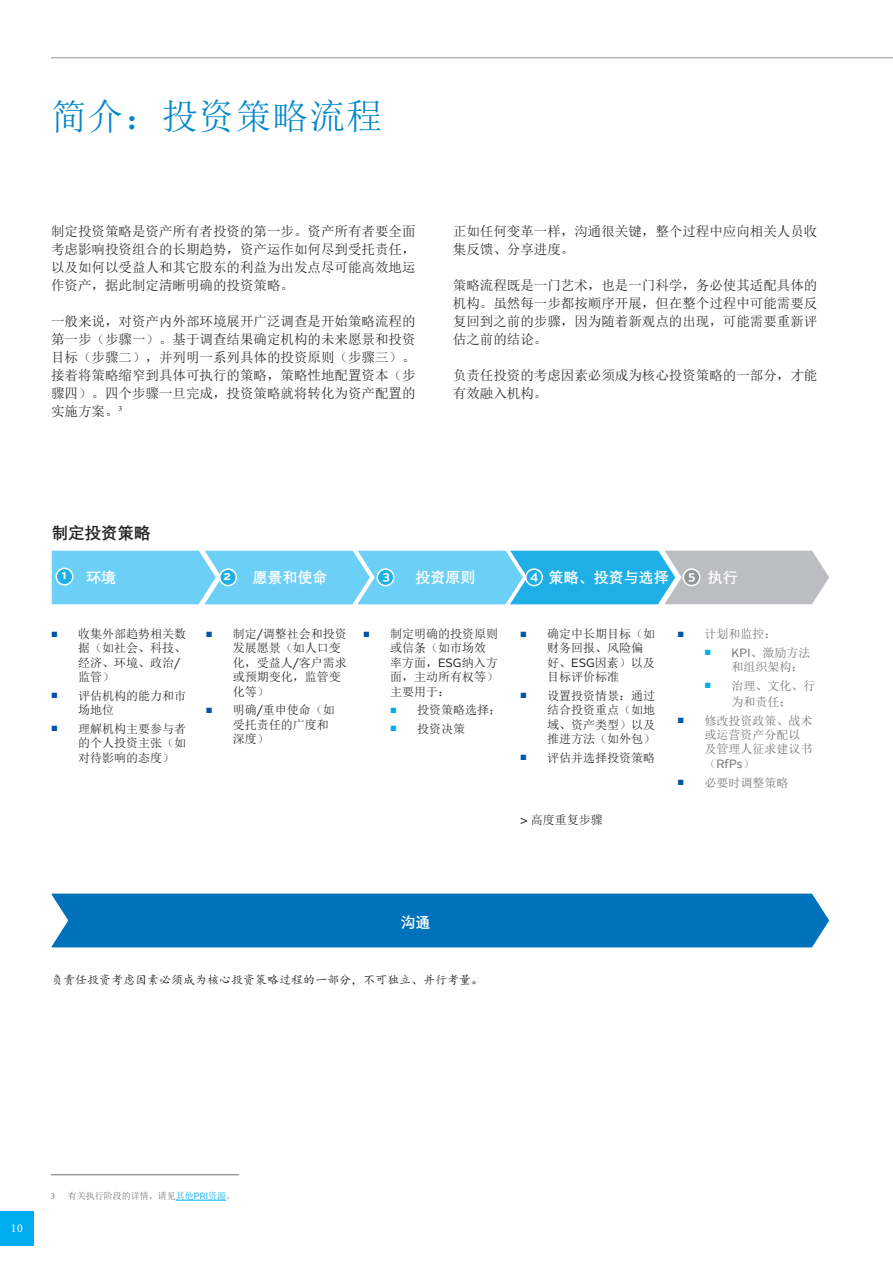
<style>
.page{position:relative;width:893px;height:1263px;background:#fff}
.page>*{position:absolute;margin:0;border:0;box-sizing:border-box;transform-origin:0 0}
._1_Title{font:36px "Sim Sun";letter-spacing:.025em;color:#0087cd}
._2_Body{font:700 16.5px "Deng Xian";color:#231f20}
.t1{font:700 15px "Deng Xian";color:#fff}
._2_Body-2{font:13.5px/18px "Sim Sun";color:#231f20;text-align:justify}
._2_Body-3{font:12px/14.4px "Sim Sun";color:#231f20}
.t2{font:12px/14.4px "Sim Sun";color:#6c6d70}
._2_Body-4{font:12px "Kai Ti";color:#231f20}
.t3{font:700 12px "Alright Sans";color:#fff}
.t4{font:12px "Minion Pro";color:#fff}
.Notes{font:9px "Sim Sun";color:#6c6d70}
.Notes-2{font:9px "Minion Pro";color:#6c6d70}
.s1{font-family:"Alright Sans";font-size:12px}
.s2{font-family:"Alright Sans";font-size:7.5px;color:#0154a6}
.s3{font-family:"Alright Sans"}
.s4{font-family:"Alright Sans";font-size:7.5px;color:#00aeef}
.s5{color:#00aeef}
.s6{font-family:"Alright Sans";color:#00aeef}
</style>
<div class="page">
<hr style="left:51px;top:57px;width:842px;height:1px;background:#939598">
<div style="left:0;top:1212px;width:34px;height:34px;background:#00aeef"></div>
<hr style="left:51px;top:1174px;width:188px;height:1px;background:#6c6d70">
<hr style="left:176px;top:1200px;width:50px;height:1px;background:#00aeef">
<svg style="left:52px;top:551px;width:777px;height:53px;background:#71c7e8"></svg>
<div style="left:52px;top:893px;width:777px;height:54px;background:#0072bc"></div>
<div style="left:56px;top:568px;width:17px;height:17px;background:#1dafe5;border-radius:50%"></div>
<div style="left:56px;top:568px;width:18px;height:18px;border:2px solid #fff;border-radius:50%"></div>
<div style="left:220px;top:569px;width:16px;height:17px;background:#1dafe5;border-radius:50%"></div>
<div style="left:219px;top:568px;width:18px;height:18px;border:2px solid #fff;border-radius:50%"></div>
<div style="left:377px;top:569px;width:17px;height:17px;background:#1dafe5;border-radius:50%"></div>
<div style="left:377px;top:568px;width:18px;height:18px;border:2px solid #fff;border-radius:50%"></div>
<div style="left:526px;top:569px;width:16px;height:17px;background:#1dafe5;border-radius:50%"></div>
<div style="left:525px;top:568px;width:18px;height:18px;border:2px solid #fff;border-radius:50%"></div>
<div style="left:683px;top:569px;width:17px;height:17px;background:#939598;border-radius:50%"></div>
<div style="left:683px;top:568px;width:18px;height:18px;border:2px solid #fff;border-radius:50%"></div>
<p class="_1_Title" style="left:51px;top:98px;width:333px">简介：投资策略流程</p>
<p class="_2_Body-2" style="left:51px;top:222px;width:366px">制定投资策略是资产所有者投资的第一步。资产所有者要全面考虑影响投资组合的长期趋势，资产运作如何尽到受托责任，以及如何以受益人和其它股东的利益为出发点尽可能高效地运作资产，据此制定清晰明确的投资策略。</p>
<p class="_2_Body-2" style="left:51px;top:312px;width:366px">一般来说，对资产内外部环境展开广泛调查是开始策略流程的第一步（步骤一）。基于调查结果确定机构的未来愿景和投资目标（步骤二），并列明一系列具体的投资原则（步骤三）。接着将策略缩窄到具体可执行的策略，策略性地配置资本（步骤四）。四个步骤一旦完成，投资策略就将转化为资产配置的实施方案。<sup>3</sup></p>
<p class="_2_Body-2" style="left:453px;top:222px;width:366px">正如任何变革一样，沟通很关键，整个过程中应向相关人员收集反馈、分享进度。</p>
<p class="_2_Body-2" style="left:453px;top:276px;width:366px">策略流程既是一门艺术，也是一门科学，务必使其适配具体的机构。虽然每一步都按顺序开展，但在整个过程中可能需要反复回到之前的步骤，因为随着新观点的出现，可能需要重新评估之前的结论。</p>
<p class="_2_Body-2" style="left:453px;top:366px;width:366px">负责任投资的考虑因素必须成为核心投资策略的一部分，才能有效融入机构。</p>
<p class="_2_Body" style="left:52px;top:522px;width:100px">制定投资策略</p>
<p class="t3" style="left:62px;top:566px;width:6px">1</p>
<p class="t1" style="left:86px;top:567px;width:31px">环境</p>
<p class="t3" style="left:224px;top:567px;width:9px">2</p>
<p class="t1" style="left:253px;top:567px;width:76px">愿景和使命</p>
<p class="t3" style="left:382px;top:567px;width:9px">3</p>
<p class="t1" style="left:415px;top:567px;width:61px">投资原则</p>
<p class="t1" style="left:530px;top:567px;width:140px"><span class="s1">4</span> 策略、投资与选择</p>
<p class="t1" style="left:688px;top:567px;width:51px"><span class="s1">5</span> 执行</p>
<p class="_2_Body-3" style="left:78px;top:626px;width:109px;text-indent:-27px"><span class="s2">■</span> 收集外部趋势相关数据（如社会、科技、经济、环境、政治<span class="s3">/</span>监管）</p>
<p class="_2_Body-3" style="left:78px;top:688px;width:109px;text-indent:-27px"><span class="s2">■</span> 评估机构的能力和市场地位</p>
<p class="_2_Body-3" style="left:78px;top:721px;width:109px;text-align:justify;text-indent:-27px"><span class="s2">■</span> 理解机构主要参与者的个人投资主张（如对待影响的态度）</p>
<p class="_2_Body-3" style="left:233px;top:626px;width:116px;text-indent:-27px"><span class="s2">■</span> 制定<span class="s3">/</span>调整社会和投资发展愿景（如人口变化，受益人<span class="s3">/</span>客户需求或预期变化，监管变化等）</p>
<p class="_2_Body-3" style="left:233px;top:703px;width:104px;text-indent:-27px"><span class="s2">■</span> 明确<span class="s3">/</span>重申使命（如受托责任的广度和深度）</p>
<p class="_2_Body-3" style="left:390px;top:626px;width:109px;text-indent:-27px"><span class="s2">■</span> 制定明确的投资原则或信条（如市场效率方面，<span class="s3">ESG</span>纳入方面，主动所有权等）主要用于：</p>
<p class="_2_Body-3" style="left:390px;top:703px;width:112px"><span class="s4">■</span> 投资策略选择；</p>
<p class="_2_Body-3" style="left:390px;top:721px;width:76px"><span class="s4">■</span> 投资决策</p>
<p class="_2_Body-3" style="left:547px;top:626px;width:109px;text-indent:-27px"><span class="s2">■</span> 确定中长期目标（如财务回报、风险偏好、<span class="s3">ESG</span>因素）以及目标评价标准</p>
<p class="_2_Body-3" style="left:547px;top:688px;width:109px;text-align:justify;text-indent:-27px"><span class="s2">■</span> 设置投资情景：通过结合投资重点（如地域、资产类型）以及推进方法（如外包）</p>
<p class="_2_Body-3" style="left:520px;top:750px;width:136px"><span class="s2">■</span> 评估并选择投资策略</p>
<p class="_2_Body-3" style="left:520px;top:812px;width:84px"><span class="s3">&gt;</span> 高度重复步骤</p>
<p class="t2" style="left:677px;top:626px;width:101px"><span class="s2">■</span> 计划和监控：</p>
<p class="t2" style="left:731px;top:645px;width:80px;text-indent:-27px"><span class="s4">■</span> <span class="s3">KPI</span>、激励方法和组织架构；</p>
<p class="t2" style="left:704px;top:677px;width:113px;line-height:16.2px;text-align:center"><span class="s4">■</span> 治理、文化、行为和责任；</p>
<p class="t2" style="left:704px;top:713px;width:110px;text-indent:-27px"><span class="s2">■</span> 修改投资政策、战术或运营资产分配以及管理人征求建议书（<span class="s3">RfPs</span>）</p>
<p class="t2" style="left:677px;top:775px;width:113px"><span class="s2">■</span> 必要时调整策略</p>
<p class="t1" style="left:400px;top:912px;width:31px">沟通</p>
<p class="_2_Body-4" style="left:51px;top:974px;width:433px">负责任投资考虑因素必须成为核心投资策略过程的一部分，不可独立、并行考量。</p>
<p class="t4" style="left:11px;top:1220px;width:14px">10</p>
<p class="Notes-2" style="left:51px;top:1190px;width:6px">3</p>
<p class="Notes" style="left:68px;top:1191px;width:169px">有关执行阶段的详情，请见<span class="s5">其他</span><span class="s6">PRI</span><span class="s5">资源</span>。</p>
</div>
